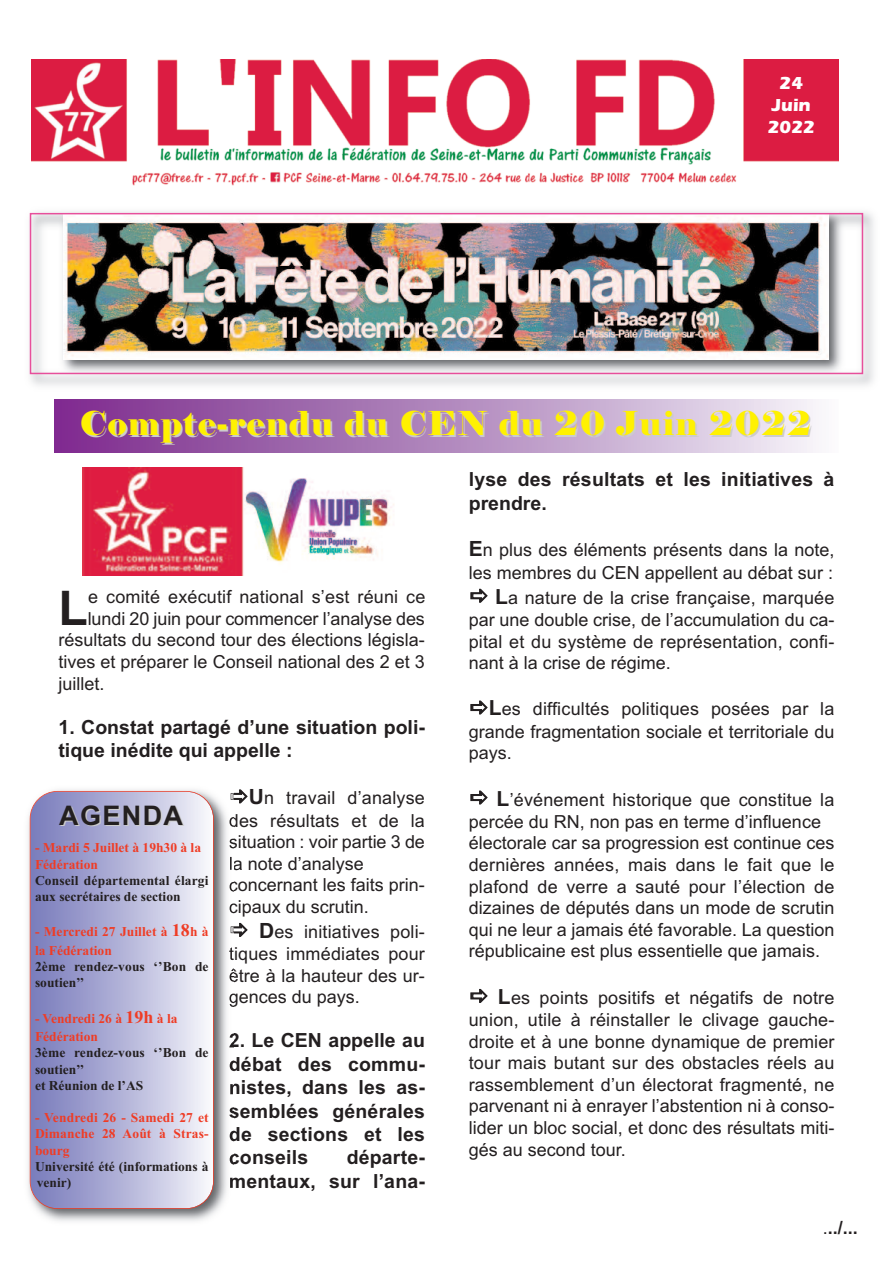
<style>
.page{position:relative;width:893px;height:1263px;background:#fff}
.page>*{position:absolute;margin:0;border:0;box-sizing:border-box;transform-origin:0 0}
.t1{font:700 48.15px "Arial";color:#231f20}
.t2{font:33px "Elephant";letter-spacing:.05em;color:#fff101}
.t3{font:700 27px "Arial";letter-spacing:.05em;color:#231f20}
.t4{font:700 19.5px/23.4px "Arial";letter-spacing:.01em;color:#231f20}
.t5{font:18px/21.8px "Arial";color:#231f20;text-align:justify}
.t6{font:700 18px/21.6px "Eras ITC";color:#fff;text-align:center}
.t7{font:700 18px "Arial";color:#231f20}
.t8{font:700 13.5px/16.2px "Times New Roman";color:#231f20}
.t9{font:700 13.5px/18.8px "Times New Roman";color:#ef3c25}
.s1{font-weight:700;font-size:21px}
.s2{font-size:18px}
.s3{font-weight:400}
</style>
<div class="page">
<img style="left:31px;top:60px;width:808px;height:126px">
<img style="left:29px;top:211px;width:845px;height:175px">
<img style="left:31px;top:211px;width:808px;height:2px">
<img style="left:64px;top:216px;width:765px;height:143px">
<div style="left:30px;top:213px;width:833px;height:161px;border:2px solid #e74f9b"></div>
<img style="left:83px;top:468px;width:311px;height:107px">
<div style="left:54px;top:399px;width:785px;height:54px;background:linear-gradient(to right,#78278a,#f2f2f7)"></div>
<img style="left:28px;top:789px;width:205px;height:432px">
<svg style="left:229px;top:816px;width:4px;height:11px"></svg>
<svg style="left:229px;top:837px;width:4px;height:11px"></svg>
<svg style="left:230px;top:857px;width:3px;height:13px"></svg>
<svg style="left:230px;top:881px;width:3px;height:11px"></svg>
<svg style="left:230px;top:902px;width:3px;height:13px"></svg>
<img style="left:229px;top:947px;width:4px;height:14px">
<img style="left:230px;top:968px;width:3px;height:14px">
<img style="left:229px;top:992px;width:4px;height:15px">
<img style="left:229px;top:1033px;width:4px;height:14px">
<svg style="left:230px;top:1059px;width:3px;height:12px"></svg>
<svg style="left:230px;top:1083px;width:3px;height:12px"></svg>
<svg style="left:229px;top:1106px;width:4px;height:13px"></svg>
<svg style="left:230px;top:1129px;width:3px;height:12px"></svg>
<svg style="left:230px;top:1153px;width:3px;height:13px"></svg>
<svg style="left:230px;top:1176px;width:3px;height:13px"></svg>
<div style="left:31px;top:792px;width:182px;height:416px;background:linear-gradient(to right,#7578ba,#f4f3fa);border-radius:27px"></div>
<div style="left:30px;top:791px;width:184px;height:418px;border:2px solid #ef3c25;border-radius:28px"></div>
<svg style="left:231px;top:790px;width:3px;height:13px"></svg>
<svg style="left:231px;top:923px;width:3px;height:13px"></svg>
<p class="t6" style="left:768px;top:72px;width:48px">24<br>Juin<br>2022</p>
<h2 class="t2" style="left:80px;top:403px;width:733px">Compte-rendu du CEN du 20 Juin 2022</h2>
<h1 class="t1" style="left:58px;top:580px;width:31px">L</h1>
<p class="t5" style="left:88px;top:586px;width:339px">e comité exécutif national s’est réuni ce</p>
<p class="t5" style="left:88px;top:608px;width:339px">lundi 20 juin pour commencer l’analyse des</p>
<p class="t5" style="left:59px;top:629px;width:368px">résultats du second tour des élections législa-</p>
<p class="t5" style="left:59px;top:651px;width:368px">tives et préparer le Conseil national des 2 et 3</p>
<p class="t5" style="left:59px;top:673px;width:48px">juillet.</p>
<p class="t4" style="left:58px;top:715px;width:367px">1. Constat partagé d’une situation poli&shy;tique inédite qui appelle :</p>
<p class="t5" style="left:229px;top:787px;width:198px;text-align:left;text-indent:20px"><span class="s1">U</span>n travail d’analyse des résultats et de la situation : voir partie 3 de la note d’analyse concernant les faits prin&shy;cipaux du scrutin.</p>
<p class="t5" style="left:229px;top:921px;width:198px;text-indent:30px"><span class="s1">D</span>es initiatives poli&shy;tiques immédiates pour être à la hauteur des ur&shy;gences du pays.</p>
<p class="t4" style="left:229px;top:1029px;width:198px;text-align:justify">2. Le CEN appelle au débat des commu&shy;nistes, dans les as&shy;semblées générales de sections et les conseils</p>
<h3 class="t3" style="left:59px;top:800px;width:125px">AGENDA</h3>
<p class="t9" style="left:35px;top:839px;width:168px;line-height:16.4px">- Mardi 5 Juillet à 19h30 à la<br>Fédération</p>
<p class="t8" style="left:35px;top:872px;width:175px">Conseil départemental élargi aux secrétaires de section</p>
<p class="t9" style="left:35px;top:922px;width:175px">- Mercredi 27 Juillet à <span class="s2">18</span>h à la Fédération</p>
<p class="t8" style="left:35px;top:958px;width:175px">2ème rendez-vous ‘’Bon de soutien’’</p>
<p class="t9" style="left:35px;top:1008px;width:144px">- Vendredi 26 à <span class="s2">19h</span> à la<br>Fédération</p>
<p class="t8" style="left:35px;top:1044px;width:175px">3ème rendez-vous ‘’Bon de soutien’’<br>et Réunion de l’AS</p>
<p class="t9" style="left:35px;top:1109px;width:175px;line-height:16.2px;text-align:justify">- Vendredi 26 - Samedi 27 et Dimanche 28 Août à Stras&shy;bourg</p>
<p class="t8" style="left:35px;top:1158px;width:175px">Université été (informations à venir)</p>
<p class="t4" style="left:229px;top:1146px;width:197px;text-align:right">départe-<br>mentaux, sur l’ana-</p>
<p class="t4" style="left:469px;top:468px;width:367px">lyse des résultats et les initiatives à prendre.</p>
<p class="t5" style="left:469px;top:538px;width:367px;line-height:23px"><span class="s1">E</span>n plus des éléments présents dans la note, les membres du CEN appellent au débat sur :</p>
<p class="t5" style="left:469px;top:587px;width:367px;text-indent:26px"><span class="s1">L</span>a nature de la crise française, marquée par une double crise, de l’accumulation du ca&shy;pital et du système de représentation, confi&shy;nant à la crise de régime.</p>
<p class="t5" style="left:469px;top:698px;width:367px;text-indent:20px"><span class="s1">L</span>es difficultés politiques posées par la grande fragmentation sociale et territoriale du pays.</p>
<p class="t5" style="left:469px;top:788px;width:367px;text-align:left;text-indent:28px"><span class="s1">L</span>’événement historique que constitue la percée du RN, non pas en terme d’influence électorale car sa progression est continue ces dernières années, mais dans le fait que le plafond de verre a sauté pour l’élection de dizaines de députés dans un mode de scrutin qui ne leur a jamais été favorable. La question républicaine est plus essentielle que jamais.</p>
<p class="t5" style="left:469px;top:986px;width:367px;text-indent:29px"><span class="s1">L</span>es points positifs et négatifs de notre union, utile à réinstaller le clivage gauche&shy;droite et à une bonne dynamique de premier tour mais butant sur des obstacles réels au rassemblement d’un électorat fragmenté, ne parvenant ni à enrayer l’abstention ni à conso&shy;lider un bloc social, et donc des résultats miti&shy;gés au second tour.</p>
<p class="t7" style="left:823px;top:1217px;width:37px"><span class="s3">.</span>../...</p>
</div>
